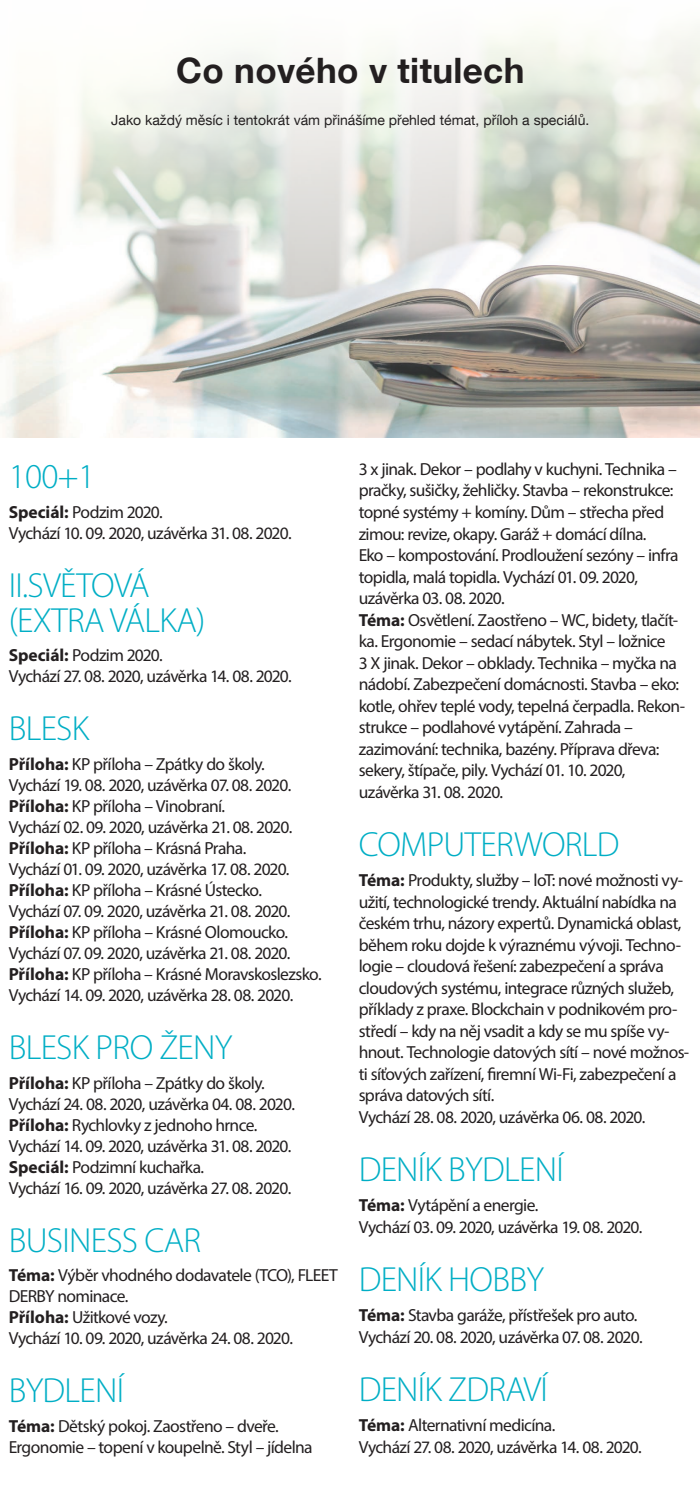
<style>
.page{position:relative;width:700px;height:1488px;background:#fff}
.page>*{position:absolute;margin:0;border:0;box-sizing:border-box;transform-origin:0 0}
.t1{font:300 35px/35px "Myriad Pro";letter-spacing:-.02em;color:#00aec5}
.t2{font:700 35px "Helvetica Neue LT Com";letter-spacing:.01em;color:#231f20}
.t3{font:17.5px/21.5px "Myriad Pro";letter-spacing:-.035em;color:#231f20}
.t4{font:14px "Helvetica Neue LT Com";color:#231f20}
.s1{font-weight:700}
</style>
<div class="page">
<img style="left:0;top:26px;width:700px;height:411px">
<h1 class="t2" style="left:176px;top:49px;width:350px">Co nového v titulech</h1>
<p class="t4" style="left:111px;top:111px;width:480px">Jako každý měsíc i tentokrát vám přinášíme přehled témat, příloh a speciálů.</p>
<h1 class="t1" style="left:9px;top:459px;width:88px">100+1</h1>
<p class="t3" style="left:9px;top:501px;width:284px;line-height:21px"><span class="s1">Speciál:</span> Podzim 2020.<br>Vychází 10. 09. 2020, uzávěrka 31. 08. 2020.</p>
<h1 class="t1" style="left:9px;top:568px;width:198px">II.SVĚTOVÁ (EXTRA VÁLKA)</h1>
<p class="t3" style="left:9px;top:645px;width:285px;line-height:21px"><span class="s1">Speciál:</span> Podzim 2020.<br>Vychází 27. 08. 2020, uzávěrka 14. 08. 2020.</p>
<h1 class="t1" style="left:9px;top:711px;width:82px">BLESK</h1>
<p class="t3" style="left:9px;top:753px;width:314px;line-height:21px"><span class="s1">Příloha:</span> KP příloha – Zpátky do školy.<br>Vychází 19. 08. 2020, uzávěrka 07. 08. 2020.<br><span class="s1">Příloha:</span> KP příloha – Vinobraní.<br>Vychází 02. 09. 2020, uzávěrka 21. 08. 2020.<br><span class="s1">Příloha:</span> KP příloha – Krásná Praha.<br>Vychází 01. 09. 2020, uzávěrka 17. 08. 2020.<br><span class="s1">Příloha:</span> KP příloha – Krásné Ústecko.<br>Vychází 07. 09. 2020, uzávěrka 21. 08. 2020.<br><span class="s1">Příloha:</span> KP příloha – Krásné Olomoucko.<br>Vychází 07. 09. 2020, uzávěrka 21. 08. 2020.<br><span class="s1">Příloha:</span> KP příloha – Krásné Moravskoslezsko.<br>Vychází 14. 09. 2020, uzávěrka 28. 08. 2020.</p>
<h1 class="t1" style="left:9px;top:1030px;width:225px">BLESK PRO ŽENY</h1>
<p class="t3" style="left:9px;top:1072px;width:288px;line-height:21px"><span class="s1">Příloha:</span> KP příloha – Zpátky do školy.<br>Vychází 24. 08. 2020, uzávěrka 04. 08. 2020.<br><span class="s1">Příloha:</span> Rychlovky z jednoho hrnce.<br>Vychází 14. 09. 2020, uzávěrka 31. 08. 2020.<br><span class="s1">Speciál:</span> Podzimní kuchařka.<br>Vychází 16. 09. 2020, uzávěrka 27. 08. 2020.</p>
<h1 class="t1" style="left:9px;top:1223px;width:194px">BUSINESS CAR</h1>
<p class="t3" style="left:9px;top:1264px;width:330px;line-height:21px"><span class="s1">Téma:</span> Výběr vhodného dodavatele (TCO), FLEET<br>DERBY nominace.<br><span class="s1">Příloha:</span> Užitkové vozy.<br>Vychází 10. 09. 2020, uzávěrka 24. 08. 2020.</p>
<h1 class="t1" style="left:9px;top:1373px;width:117px">BYDLENÍ</h1>
<p class="t3" style="left:9px;top:1415px;width:305px;line-height:21px"><span class="s1">Téma:</span> Dětský pokoj. Zaostřeno – dveře.<br>Ergonomie – topení v koupelně. Styl – jídelna</p>
<p class="t3" style="left:359px;top:458px;width:328px">3 x jinak. Dekor – podlahy v kuchyni. Technika – pračky, sušičky, žehličky. Stavba – rekonstrukce: topné systémy + komíny. Dům – střecha před zimou: revize, okapy. Garáž + domácí dílna.<br>Eko – kompostování. Prodloužení sezóny – infra topidla, malá topidla. Vychází 01. 09. 2020, uzávěrka 03. 08. 2020.<br><span class="s1">Téma:</span> Osvětlení. Zaostřeno – WC, bidety, tlačít&shy;ka. Ergonomie – sedací nábytek. Styl – ložnice<br>3 X jinak. Dekor – obklady. Technika – myčka na nádobí. Zabezpečení domácnosti. Stavba – eko: kotle, ohřev teplé vody, tepelná čerpadla. Rekon&shy;strukce – podlahové vytápění. Zahrada – zazimování: technika, bazény. Příprava dřeva: sekery, štípače, pily. Vychází 01. 10. 2020, uzávěrka 31. 08. 2020.</p>
<h1 class="t1" style="left:359px;top:827px;width:262px">COMPUTERWORLD</h1>
<p class="t3" style="left:359px;top:869px;width:332px"><span class="s1">Téma:</span> Produkty, služby – loT: nové možnosti vy&shy;užití, technologické trendy. Aktuální nabídka na českém trhu, názory expertů. Dynamická oblast, během roku dojde k výraznému vývoji. Techno&shy;logie – cloudová řešení: zabezpečení a správa cloudových systému, integrace různých služeb, příklady z praxe. Blockchain v podnikovém pro&shy;středí – kdy na něj vsadit a kdy se mu spíše vy&shy;hnout. Technologie datových sítí – nové možnos&shy;ti síťových zařízení, firemní Wi-Fi, zabezpečení a správa datových sítí.<br>Vychází 28. 08. 2020, uzávěrka 06. 08. 2020.</p>
<h1 class="t1" style="left:359px;top:1152px;width:206px">DENÍK BYDLENÍ</h1>
<p class="t3" style="left:359px;top:1194px;width:285px"><span class="s1">Téma:</span> Vytápění a energie.<br>Vychází 03. 09. 2020, uzávěrka 19. 08. 2020.</p>
<h1 class="t1" style="left:359px;top:1262px;width:187px">DENÍK HOBBY</h1>
<p class="t3" style="left:359px;top:1304px;width:285px"><span class="s1">Téma:</span> Stavba garáže, přístřešek pro auto.<br>Vychází 20. 08. 2020, uzávěrka 07. 08. 2020.</p>
<h1 class="t1" style="left:359px;top:1372px;width:191px">DENÍK ZDRAVÍ</h1>
<p class="t3" style="left:359px;top:1414px;width:285px"><span class="s1">Téma:</span> Alternativní medicína.<br>Vychází 27. 08. 2020, uzávěrka 14. 08. 2020.</p>
</div>
